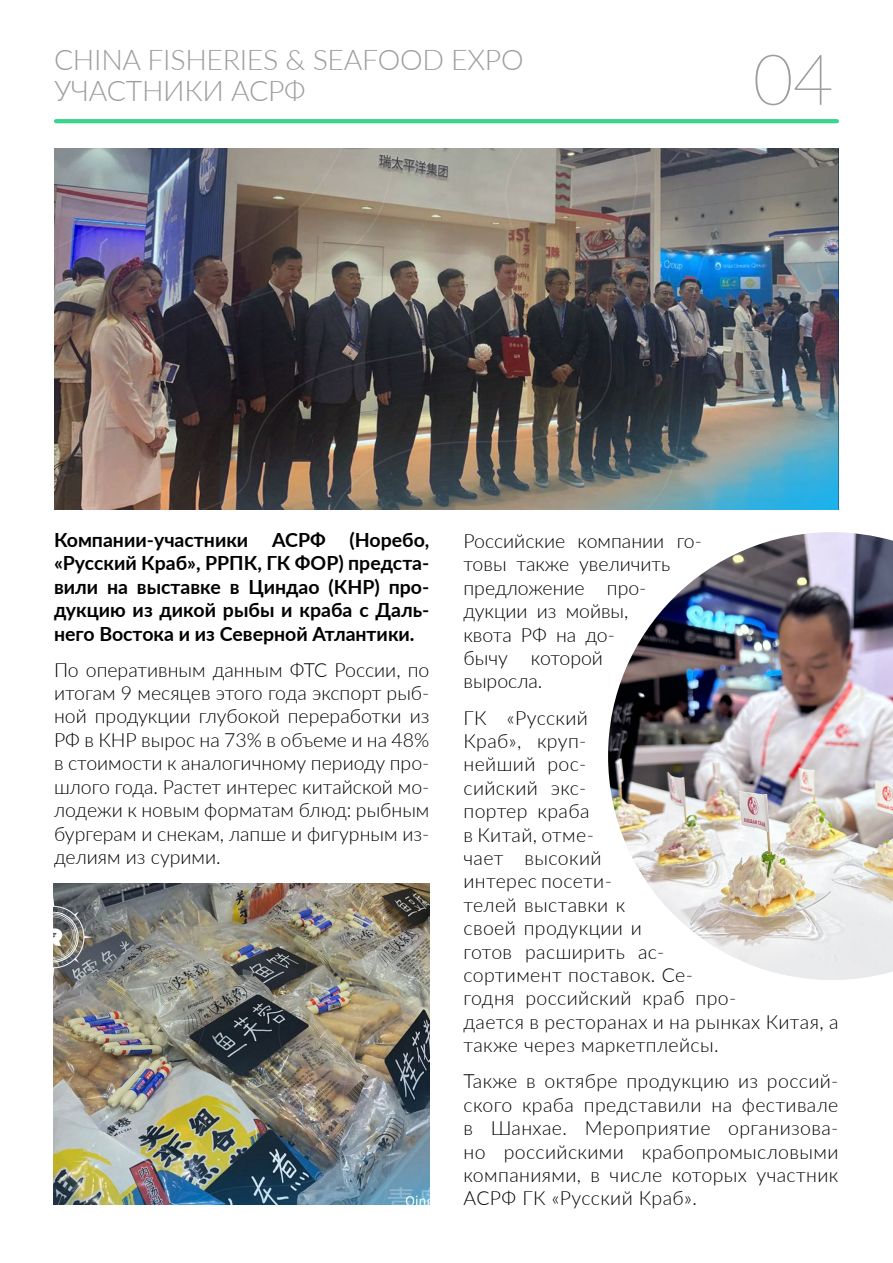
<style>
.page{position:relative;width:893px;height:1263px;background:#fff}
.page>*{position:absolute;margin:0;border:0;box-sizing:border-box;transform-origin:0 0}
.t1{font:100 70.5px "Lato";color:#9d9d9c}
.t2{font:300 28.5px/31.5px "Lato";letter-spacing:-.01em;color:#9d9d9c}
.t3{font:300 19.5px/23.4px "Lato";letter-spacing:.02em;color:#000;text-align:justify}
.t4{font:700 19.5px/23.4px "Lato";color:#000;text-align:justify}
.t5{font:300 19.5px/23.4px "Lato";color:#000}
</style>
<div class="page">
<img style="left:54px;top:149px;width:785px;height:361px">
<svg style="left:54px;top:119px;width:785px;height:4px;background:#3ed48d"></svg>
<img style="left:608px;top:532px;width:285px;height:448px">
<img style="left:54px;top:884px;width:375px;height:321px">
<h2 class="t2" style="left:54px;top:43px;width:471px">CHINA FISHERIES &amp; SEAFOOD EXPO<br>УЧАСТНИКИ АСРФ</h2>
<h1 class="t1" style="left:753px;top:31px;width:83px">04</h1>
<p class="t4" style="left:54px;top:527px;width:377px">Компании-участники АСРФ (Норебо, «Русский Краб», РРПК, ГК ФОР) предста&shy;вили на выставке в Циндао (КНР) про&shy;дукцию из дикой рыбы и краба с Даль&shy;него Востока и из Северной Атлантики.</p>
<p class="t3" style="left:54px;top:657px;width:377px">По оперативным данным ФТС России, по итогам 9 месяцев этого года экспорт рыб&shy;ной продукции глубокой переработки из РФ в КНР вырос на 73% в объеме и на 48% в стоимости к аналогичному периоду про&shy;шлого года. Растет интерес китайской мо&shy;лодежи к новым форматам блюд: рыбным бургерам и снекам, лапше и фигурным из&shy;делиям из сурими.</p>
<p class="t5" style="left:463px;top:528px;width:240px">Российские компании го&shy;товы также увеличить предложение про&shy;дукции из мойвы,<br>квота РФ на до-<br>бычу которой<br>выросла.</p>
<p class="t3" style="left:463px;top:705px;width:376px;text-align:left">ГК «Русский<br>Краб», круп-<br>нейший рос-<br>сийский экс-<br>портер краба<br>в Китай, отме-<br>чает высокий<br>интерес посети-<br>телей выставки к<br>своей продукции и<br>готов расширить ас-<br>сортимент поставок. Се-<br>годня российский краб про-<br>дается в ресторанах и на рынках Китая, а также через маркетплейсы.</p>
<p class="t3" style="left:463px;top:1069px;width:376px">Также в октябре продукцию из россий&shy;ского краба представили на фестивале в Шанхае. Мероприятие организова&shy;но российскими крабопромысловыми компаниями, в числе которых участник АСРФ ГК «Русский Краб».</p>
</div>
